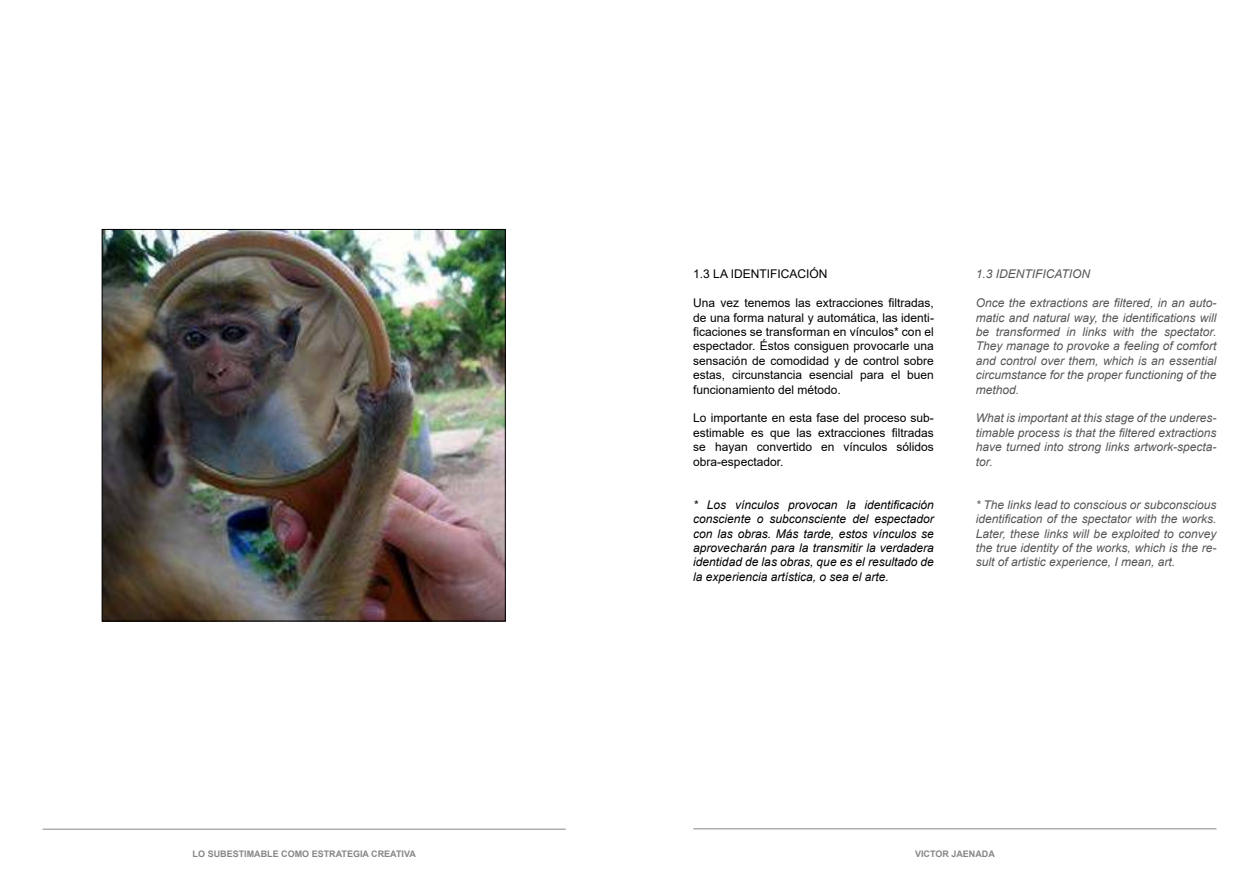
<style>
.page{position:relative;width:1259px;height:893px;background:#fff}
.page>*{position:absolute;margin:0;border:0;box-sizing:border-box;transform-origin:0 0}
.t1{font:italic 12px/14.4px "Arial";color:#575656;text-align:justify}
.t2{font:12px/14.4px "Arial";color:#000;text-align:justify}
.t3{font:italic 12px/14.4px "Arial";color:#000;text-align:justify}
.t4{font:700 9px "Arial";color:#878786}
</style>
<div class="page">
<hr style="left:693px;top:828px;width:523px;height:1px;background:#878786">
<hr style="left:43px;top:829px;width:523px;height:1px;background:#878786">
<img style="left:104px;top:231px;width:400px;height:388px">
<div style="left:102px;top:229px;width:404px;height:392px;border:1px solid #000"></div>
<p class="t2" style="left:693px;top:267px;width:136px">1.3 LA IDENTIFICACIÓN</p>
<p class="t2" style="left:693px;top:296px;width:242px">Una vez tenemos las extracciones filtradas, de una forma natural y automática, las identi&shy;ficaciones se transforman en vínculos* con el espectador. Éstos consiguen provocarle una sensación de comodidad y de control sobre estas, circunstancia esencial para el buen funcionamiento del método.</p>
<p class="t2" style="left:693px;top:411px;width:242px">Lo importante en esta fase del proceso sub&shy;estimable es que las extracciones filtradas se hayan convertido en vínculos sólidos obra-espectador.</p>
<p class="t3" style="left:693px;top:498px;width:242px">* Los vínculos provocan la identificación consciente o subconsciente del espectador con las obras. Más tarde, estos vínculos se aprovecharán para la transmitir la verdadera identidad de las obras, que es el resultado de la experiencia artística, o sea el arte.</p>
<p class="t1" style="left:975px;top:268px;width:116px">1.3 IDENTIFICATION</p>
<p class="t1" style="left:975px;top:296px;width:242px">Once the extractions are filtered, in an auto&shy;matic and natural way, the identifications will be transformed in links with the spectator.<br>They manage to provoke a feeling of comfort and control over them, which is an essential circumstance for the proper functioning of the method.</p>
<p class="t1" style="left:975px;top:412px;width:242px">What is important at this stage of the underes&shy;timable process is that the filtered extractions have turned into strong links artwork-specta&shy;tor.</p>
<p class="t1" style="left:975px;top:498px;width:242px">* The links lead to conscious or subconscious identification of the spectator with the works.<br>Later, these links will be exploited to convey the true identity of the works, which is the re&shy;sult of artistic experience, I mean, art.</p>
<p class="t4" style="left:193px;top:849px;width:225px">LO SUBESTIMABLE COMO ESTRATEGIA CREATIVA</p>
<p class="t4" style="left:915px;top:849px;width:81px">VICTOR JAENADA</p>
</div>
